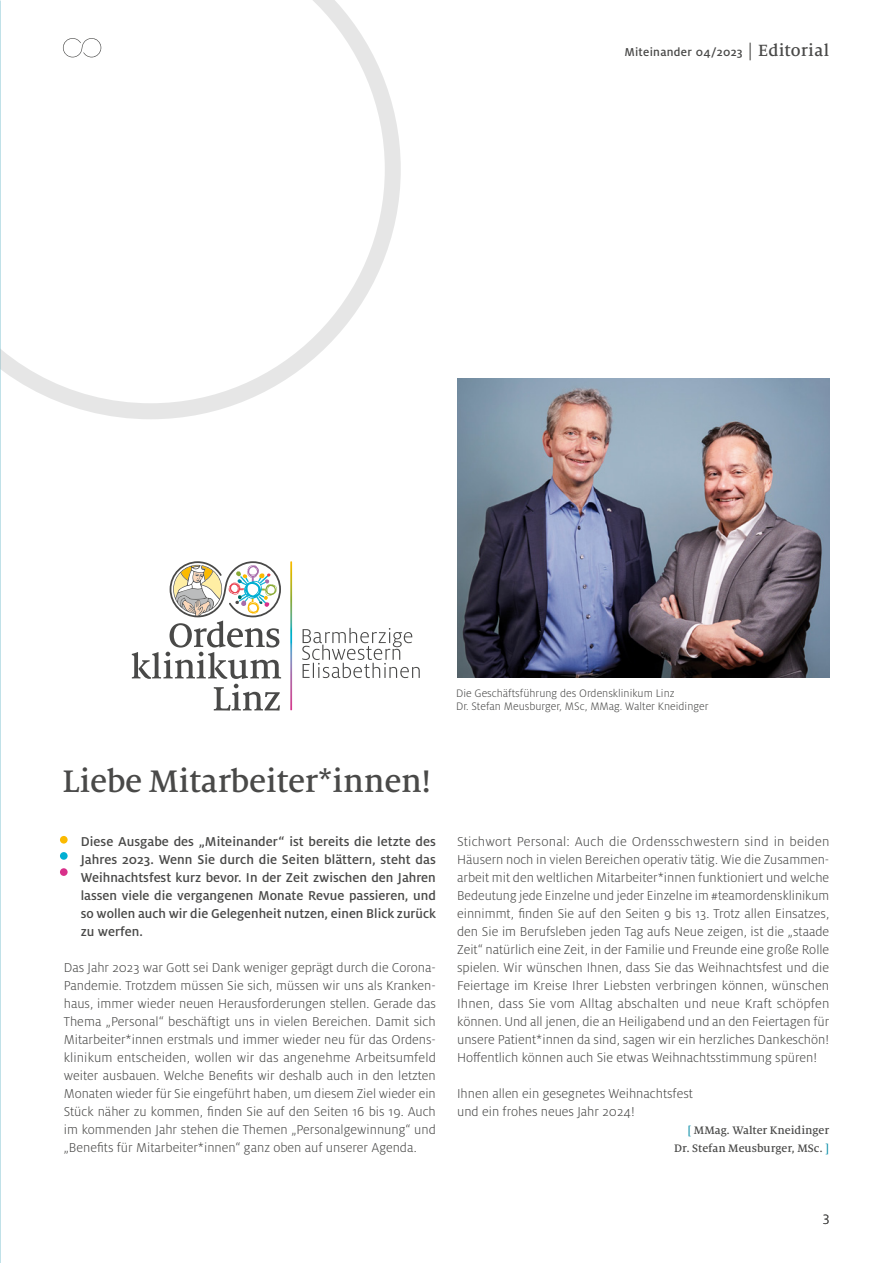
<style>
.page{position:relative;width:893px;height:1263px;background:#fff}
.page>*{position:absolute;margin:0;border:0;box-sizing:border-box;transform-origin:0 0}
.t1{font:500 34.5px "Milo Serif Pro";letter-spacing:-.01em;color:#494948}
.t2{font:300 15px "Milo OT";color:#494948}
.t3{font:300 14.25px/18px "Milo OT";color:#494948;text-align:justify}
.t4{font:500 14.25px/18px "Milo OT";color:#494948;text-align:justify}
.t5{font:500 12.75px "Milo OT";letter-spacing:.025em;color:#494948}
.t6{font:300 12px/13.5px "Milo OT";color:#494948}
.t7{font:500 12px/18px "Milo Serif Pro";color:#494948;text-align:right}
.s1{font-family:"Milo Serif Pro";font-size:18px}
.s2{color:#0089a4}
</style>
<div class="page">
<svg style="left:1px;top:0;width:400px;height:419px"></svg>
<svg style="left:0;top:0;width:1px;height:419px"></svg>
<svg style="left:302px;top:628px;width:118px;height:50px"></svg>
<svg style="left:132px;top:561px;width:149px;height:149px"></svg>
<svg style="left:290px;top:561px;width:2px;height:149px"></svg>
<img style="left:457px;top:378px;width:372px;height:299px">
<div style="left:60px;top:836px;width:8px;height:7px;background:#fbba00;border-radius:50%"></div>
<div style="left:60px;top:852px;width:8px;height:8px;background:#00afd3;border-radius:50%"></div>
<div style="left:60px;top:868px;width:8px;height:8px;background:#d8308a;border-radius:50%"></div>
<svg style="left:63px;top:38px;width:38px;height:19px"></svg>
<p class="t5" style="left:624px;top:45px;width:206px">Miteinander 04/2023 <span class="s1">| Editorial</span></p>
<p class="t6" style="left:456px;top:686px;width:254px">Die Geschäftsführung des Ordensklinikum Linz<br>Dr. Stefan Meusburger, MSc, MMag. Walter Kneidinger</p>
<h1 class="t1" style="left:62px;top:761px;width:370px">Liebe Mitarbeiter*innen!</h1>
<p class="t4" style="left:81px;top:833px;width:357px">Diese Ausgabe des „Miteinander“ ist bereits die letzte des Jahres 2023. Wenn Sie durch die Seiten blättern, steht das Weihnachtsfest kurz bevor. In der Zeit zwischen den Jahren lassen viele die vergangenen Monate Revue passieren, und so wollen auch wir die Gelegenheit nutzen, einen Blick zurück zu werfen.</p>
<p class="t3" style="left:64px;top:959px;width:374px">Das Jahr 2023 war Gott sei Dank weniger geprägt durch die Corona-Pandemie. Trotzdem müssen Sie sich, müssen wir uns als Kranken&shy;haus, immer wieder neuen Herausforderungen stellen. Gerade das Thema „Personal“ beschäftigt uns in vielen Bereichen. Damit sich Mitarbeiter*innen erstmals und immer wieder neu für das Ordens&shy;klinikum entscheiden, wollen wir das angenehme Arbeitsumfeld weiter ausbauen. Welche Benefits wir deshalb auch in den letzten Monaten wieder für Sie eingeführt haben, um diesem Ziel wieder ein Stück näher zu kommen, finden Sie auf den Seiten 16 bis 19. Auch im kommenden Jahr stehen die Themen „Personalgewinnung“ und „Benefits für Mitarbeiter*innen“ ganz oben auf unserer Agenda.</p>
<p class="t3" style="left:457px;top:833px;width:374px">Stichwort Personal: Auch die Ordensschwestern sind in beiden Häusern noch in vielen Bereichen operativ tätig. Wie die Zusammen&shy;arbeit mit den weltlichen Mitarbeiter*innen funktioniert und welche Bedeutung jede Einzelne und jeder Einzelne im #teamordensklinikum einnimmt, finden Sie auf den Seiten 9 bis 13. Trotz allen Einsatzes, den Sie im Berufsleben jeden Tag aufs Neue zeigen, ist die „staade Zeit“ natürlich eine Zeit, in der Familie und Freunde eine große Rolle spielen. Wir wünschen Ihnen, dass Sie das Weihnachtsfest und die Feiertage im Kreise Ihrer Liebsten verbringen können, wünschen Ihnen, dass Sie vom Alltag abschalten und neue Kraft schöpfen können. Und all jenen, die an Heiligabend und an den Feiertagen für unsere Patient*innen da sind, sagen wir ein herzliches Dankeschön!<br>Hoffentlich können auch Sie etwas Weihnachtsstimmung spüren!</p>
<p class="t3" style="left:457px;top:1085px;width:237px">Ihnen allen ein gesegnetes Weihnachtsfest und ein frohes neues Jahr 2024!</p>
<p class="t7" style="left:674px;top:1121px;width:156px"><span class="s2">[</span> MMag. Walter Kneidinger<br>Dr. Stefan Meusburger, MSc. <span class="s2">]</span></p>
<p class="t2" style="left:823px;top:1211px;width:8px">3</p>
</div>
